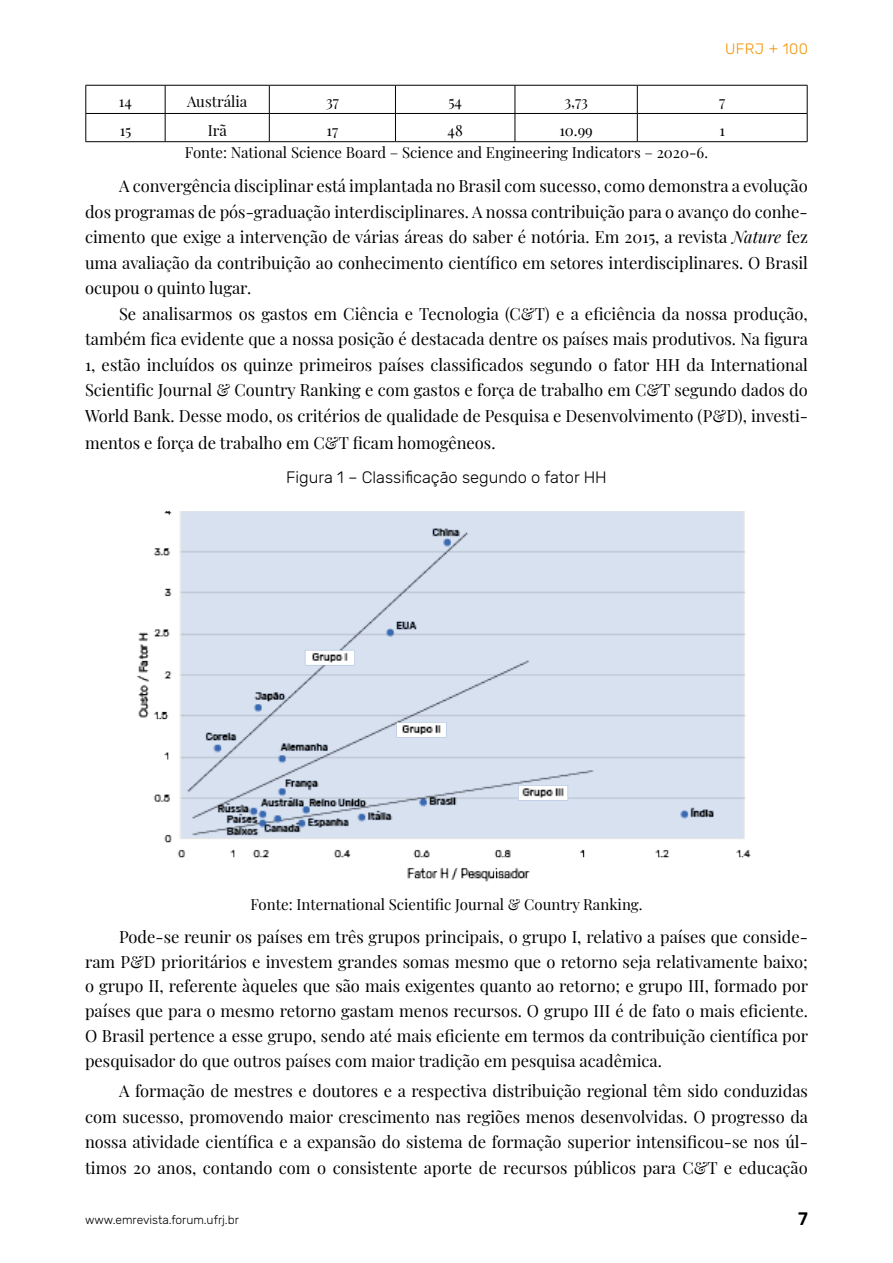
<style>
.page{position:relative;width:893px;height:1263px;background:#fff}
.page>*{position:absolute;margin:0;border:0;box-sizing:border-box;transform-origin:0 0}
.t1{font:500 18px "Rubik";color:#000}
.t2{font:16.5px/25.5px "Playfair Display";color:#000;text-align:justify}
.t3{font:300 16.5px "Rubik";color:#000}
.t4{font:15px "Playfair Display";color:#000}
.t5{font:300 15px "Rubik";letter-spacing:.025em;color:#f39200}
.t6{font:300 12px "Rubik";color:#000}
.s1{font-style:italic}
</style>
<div class="page">
<hr style="left:86px;top:85px;width:79px;height:1px;background:#000">
<hr style="left:165px;top:85px;width:104px;height:1px;background:#000">
<hr style="left:269px;top:85px;width:126px;height:1px;background:#000">
<hr style="left:395px;top:85px;width:120px;height:1px;background:#000">
<hr style="left:515px;top:85px;width:122px;height:1px;background:#000">
<hr style="left:637px;top:85px;width:170px;height:1px;background:#000">
<hr style="left:86px;top:113px;width:79px;height:1px;background:#000">
<svg style="left:86px;top:85px;width:1px;height:56px"></svg>
<hr style="left:165px;top:113px;width:104px;height:1px;background:#000">
<svg style="left:165px;top:85px;width:1px;height:56px"></svg>
<hr style="left:269px;top:113px;width:126px;height:1px;background:#000">
<svg style="left:269px;top:85px;width:1px;height:56px"></svg>
<hr style="left:395px;top:113px;width:120px;height:1px;background:#000">
<svg style="left:395px;top:85px;width:1px;height:56px"></svg>
<hr style="left:515px;top:113px;width:122px;height:1px;background:#000">
<svg style="left:515px;top:85px;width:1px;height:56px"></svg>
<hr style="left:637px;top:113px;width:170px;height:1px;background:#000">
<svg style="left:637px;top:85px;width:1px;height:56px"></svg>
<svg style="left:807px;top:85px;width:1px;height:56px"></svg>
<hr style="left:86px;top:141px;width:79px;height:1px;background:#000">
<hr style="left:165px;top:141px;width:104px;height:1px;background:#000">
<hr style="left:269px;top:141px;width:126px;height:1px;background:#000">
<hr style="left:395px;top:141px;width:120px;height:1px;background:#000">
<hr style="left:515px;top:141px;width:122px;height:1px;background:#000">
<hr style="left:637px;top:141px;width:170px;height:1px;background:#000">
<img style="left:137px;top:511px;width:614px;height:371px">
<p class="t5" style="left:725px;top:41px;width:84px">UFRJ + 100</p>
<p class="t4" style="left:119px;top:90px;width:14px">14</p>
<p class="t4" style="left:187px;top:90px;width:62px">Austrália</p>
<p class="t4" style="left:326px;top:90px;width:14px">37</p>
<p class="t4" style="left:448px;top:90px;width:15px">54</p>
<p class="t4" style="left:564px;top:90px;width:25px">3,73</p>
<p class="t4" style="left:719px;top:90px;width:8px">7</p>
<p class="t4" style="left:120px;top:118px;width:13px">15</p>
<p class="t4" style="left:208px;top:118px;width:21px">Irã</p>
<p class="t4" style="left:327px;top:118px;width:13px">17</p>
<p class="t4" style="left:448px;top:118px;width:17px">48</p>
<p class="t4" style="left:559px;top:118px;width:35px">10.99</p>
<p class="t4" style="left:719px;top:118px;width:7px">1</p>
<p class="t4" style="left:185px;top:141px;width:525px">Fonte: National Science Board – Science and Engineering Indicators – 2020-6.</p>
<p class="t2" style="left:85px;top:172px;width:724px;text-indent:34px">A convergência disciplinar está implantada no Brasil com sucesso, como demonstra a evolução dos programas de pós-graduação interdisciplinares. A nossa contribuição para o avanço do conhe&shy;cimento que exige a intervenção de várias áreas do saber é notória. Em 2015, a revista <span class="s1">Nature</span> fez uma avaliação da contribuição ao conhecimento científico em setores interdisciplinares. O Brasil ocupou o quinto lugar.</p>
<p class="t2" style="left:85px;top:300px;width:725px;text-indent:34px">Se analisarmos os gastos em Ciência e Tecnologia (C&amp;T) e a eficiência da nossa produção, também fica evidente que a nossa posição é destacada dentre os países mais produtivos. Na figura 1, estão incluídos os quinze primeiros países classificados segundo o fator HH da International Scientific Journal &amp; Country Ranking e com gastos e força de trabalho em C&amp;T segundo dados do World Bank. Desse modo, os critérios de qualidade de Pesquisa e Desenvolvimento (P&amp;D), investi-</p>
<p class="t2" style="left:85px;top:428px;width:412px">mentos e força de trabalho em C&amp;T ficam homogêneos.</p>
<p class="t3" style="left:286px;top:468px;width:322px">Figura 1 – Classificação segundo o fator HH</p>
<p class="t4" style="left:250px;top:892px;width:394px">Fonte: International Scientific Journal &amp; Country Ranking.</p>
<p class="t2" style="left:85px;top:923px;width:725px;line-height:24.9px;text-indent:34px">Pode-se reunir os países em três grupos principais, o grupo I, relativo a países que conside&shy;ram P&amp;D prioritários e investem grandes somas mesmo que o retorno seja relativamente baixo; o grupo II, referente àqueles que são mais exigentes quanto ao retorno; e grupo III, formado por países que para o mesmo retorno gastam menos recursos. O grupo III é de fato o mais eficiente.<br>O Brasil pertence a esse grupo, sendo até mais eficiente em termos da contribuição científica por pesquisador do que outros países com maior tradição em pesquisa acadêmica.</p>
<p class="t2" style="left:85px;top:1077px;width:725px;text-indent:34px">A formação de mestres e doutores e a respectiva distribuição regional têm sido conduzidas com sucesso, promovendo maior crescimento nas regiões menos desenvolvidas. O progresso da nossa atividade científica e a expansão do sistema de formação superior intensificou-se nos úl&shy;timos 20 anos, contando com o consistente aporte de recursos públicos para C&amp;T e educação</p>
<p class="t6" style="left:85px;top:1213px;width:155px">www.emrevista.forum.ufrj.br</p>
<p class="t1" style="left:798px;top:1208px;width:11px">7</p>
</div>
